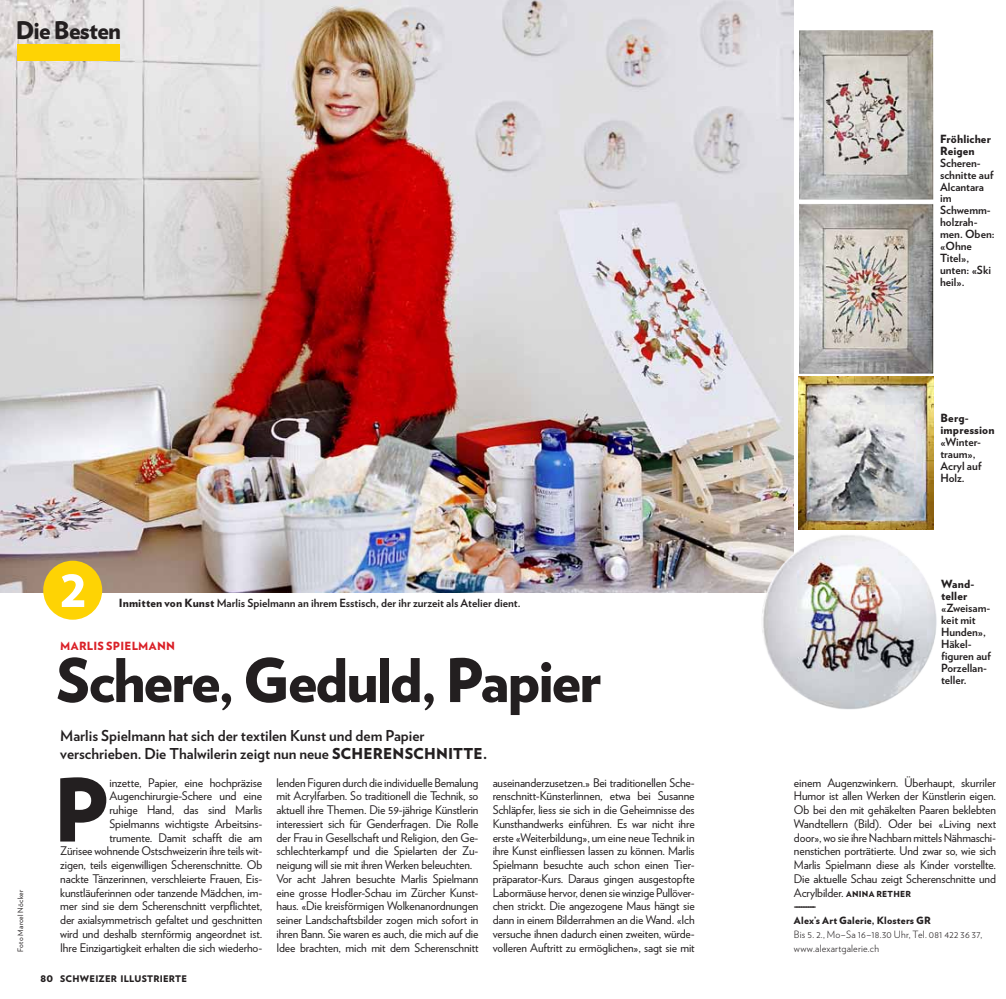
<style>
.page{position:relative;width:1006px;height:999px;background:#fff}
.page>*{position:absolute;margin:0;border:0;box-sizing:border-box;transform-origin:0 0}
.t1{font:900 86.88px "Verlag";color:#231f20}
.t2{font:900 60px "Verlag";letter-spacing:-.04em;color:#231f20}
.t3{font:900 24.25px "Verlag";color:#231f20}
.t4{font:700 15px/17.5px "Verlag";color:#231f20}
.t5{font:11.88px/13.8px "Verlag";letter-spacing:-.01em;color:#231f20;text-align:justify}
.t6{font:11.88px "Verlag Black SC800";color:#231f20}
.t7{font:700 11.25px/11.9px "Verlag";color:#231f20}
.t8{font:900 11.25px/11.9px "Verlag";letter-spacing:.01em;color:#231f20}
.t9{font:900 11.25px "Verlag";letter-spacing:.025em;color:#da2128}
.t10{font:300 10px/13.8px "Verlag";letter-spacing:.02em;color:#231f20}
.t11{font:900 10px "Verlag";letter-spacing:.035em;color:#231f20}
.t12{font:900 9.12px "Verlag";letter-spacing:.025em;color:#231f20}
.t13{font:7.5px "Verlag";letter-spacing:.03em;color:#231f20}
.s1{font-weight:900}
.s2{font-weight:900;font-size:8.38px}
</style>
<div class="page">
<img style="left:0;top:0;width:794px;height:592px">
<img style="left:798px;top:377px;width:135px;height:150px">
<img style="left:755px;top:527px;width:182px;height:183px">
<img style="left:799px;top:204px;width:134px;height:169px">
<img style="left:799px;top:30px;width:134px;height:169px">
<div style="left:43px;top:560px;width:59px;height:59px;background:#fed304;border-radius:50%"></div>
<svg style="left:62px;top:574px;width:22px;height:33px"></svg>
<div style="left:18px;top:44px;width:102px;height:16px;background:#fed304"></div>
<h3 class="t3" style="left:16px;top:10px;width:107px">Die Besten</h3>
<p class="t13" style="left:15px;top:951px;width:63px;rotate:-90deg">Foto Marcel Nöcker</p>
<p class="t7" style="left:119px;top:596px;width:403px"><span class="s1">I nmitten von Kunst</span> Marlis Spielmann an ihrem Esstisch, der ihr zurzeit als Atelier dient.</p>
<p class="t9" style="left:60px;top:636px;width:116px">Marlis Spielmann</p>
<h2 class="t2" style="left:56px;top:630px;width:547px">Schere, Geduld, Papier</h2>
<p class="t4" style="left:60px;top:726px;width:428px">Marlis Spielmann hat sich der textilen Kunst und dem Papier verschrieben. Die Thalwilerin zeigt nun neue <span class="s1">Scherenschnitte.</span></p>
<h1 class="t1" style="left:53px;top:738px;width:58px">P</h1>
<p class="t5" style="left:60px;top:774px;width:204px;text-align:right">inzette, Papier, eine hochpräzise Augenchirurgie-Schere und eine<br>ruhige Hand, das sind Marlis Spielmanns wichtigste Arbeitsins-<br>trumente. Damit schafft die am<br>Zürisee wohnende Ostschweizerin ihre teils wit&shy;zigen, teils eigenwilligen Scherenschnitte. Ob nackte Tänzerinnen, verschleierte Frauen, Eis&shy;kunstläuferinnen oder tanzende Mädchen, im&shy;mer sind sie dem Scherenschnitt verpflichtet, der axialsymmetrisch gefaltet und geschnitten wird und deshalb sternförmig angeordnet ist.<br>Ihre Einzigartigkeit erhalten die sich wiederho-</p>
<p class="t5" style="left:276px;top:774px;width:203px;text-align:left">lenden Figuren durch die individuelle Bemalung mit Acrylfarben. So traditionell die Technik, so aktuell ihre Themen. Die 59-jährige Künstlerin interessiert sich für Genderfragen. Die Rolle der Frau in Gesellschaft und Religion, den Ge&shy;schlechterkampf und die Spielarten der Zu&shy;neigung will sie mit ihren Werken beleuchten.<br>Vor acht Jahren besuchte Marlis Spielmann eine grosse Hodler-Schau im Zürcher Kunst&shy;haus. «Die kreisförmigen Wolkenanordnungen seiner Landschaftsbilder zogen mich sofort in ihren Bann. Sie waren es auch, die mich auf die Idee brachten, mich mit dem Scherenschnitt</p>
<p class="t5" style="left:493px;top:774px;width:203px">auseinanderzusetzen.» Bei traditionellen Sche&shy;renschnitt-Künsterlinnen, etwa bei Susanne Schläpfer, liess sie sich in die Geheimnisse des Kunsthandwerks einführen. Es war nicht ihre erste «Weiterbildung», um eine neue Technik in ihre Kunst einfliessen lassen zu können. Marlis Spielmann besuchte auch schon einen Tier&shy;präparator-Kurs. Daraus gingen ausgestopfte Labormäuse hervor, denen sie winzige Pullöver&shy;chen strickt. Die angezogene Maus hängt sie dann in einem Bilderrahmen an die Wand. «Ich versuche ihnen dadurch einen zweiten, würde&shy;volleren Auftritt zu ermöglichen», sagt sie mit</p>
<p class="t12" style="left:41px;top:971px;width:148px">80 schweizer illustrierte</p>
<p class="t8" style="left:940px;top:132px;width:52px">Fröhlicher<br>Reigen</p>
<p class="t7" style="left:940px;top:156px;width:56px">Scheren&shy;schnitte auf<br>Alcantara im<br>Schwemm&shy;holzrah&shy;men. Oben: «Ohne<br>Titel», unten: «Ski heil».</p>
<p class="t8" style="left:940px;top:411px;width:56px">Berg&shy;impression</p>
<p class="t7" style="left:940px;top:435px;width:43px">«Winter&shy;traum»,<br>Acryl auf<br>Holz.</p>
<p class="t8" style="left:941px;top:577px;width:35px">Wand&shy;teller</p>
<p class="t7" style="left:941px;top:601px;width:51px">«Zweisam&shy;keit mit<br>Hunden»,<br>Häkel&shy;figuren auf<br>Porzellan&shy;teller.</p>
<p class="t5" style="left:794px;top:774px;width:204px">einem Augenzwinkern. Überhaupt, skurriler Humor ist allen Werken der Künstlerin eigen.<br>Ob bei den mit gehäkelten Paaren beklebten Wandtellern (Bild). Oder bei «Living next door», wo sie ihre Nachbarn mittels Nähmaschi&shy;nenstichen porträtierte. Und zwar so, wie sich Marlis Spielmann diese als Kinder vorstellte.<br>Die aktuelle Schau zeigt Scherenschnitte und Acrylbilder. <span class="s2">Anina Rether</span></p>
<p class="t6" style="left:794px;top:896px;width:24px">---------</p>
<p class="t11" style="left:794px;top:912px;width:137px">Alex’s Art Galerie, Klosters GR</p>
<p class="t10" style="left:794px;top:926px;width:190px">Bis 5. 2., Mo–Sa 16–18.30 Uhr, Tel. 081 422 36 37, www.alexartgalerie.ch</p>
</div>
